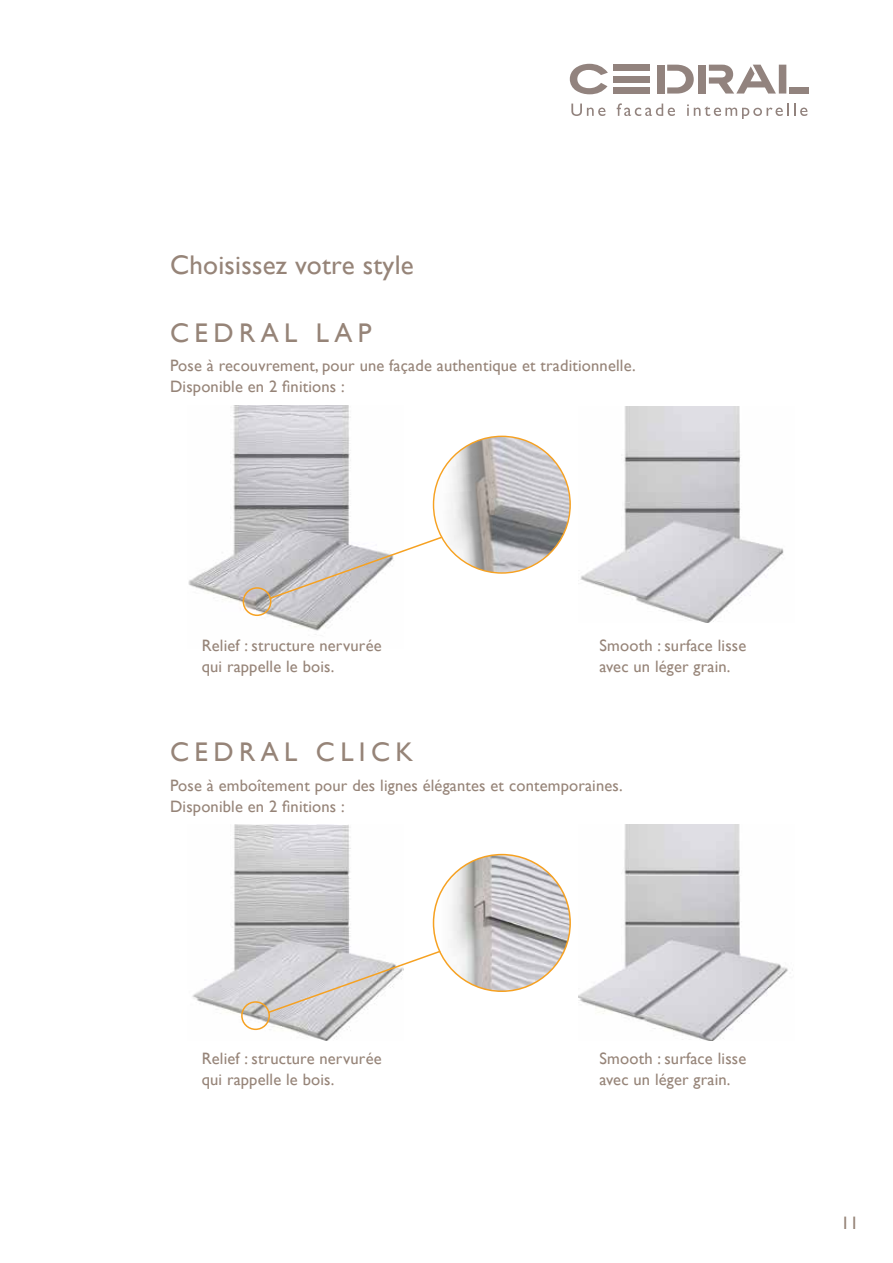
<style>
.page{position:relative;width:893px;height:1263px;background:#fff}
.page>*{position:absolute;margin:0;border:0;box-sizing:border-box;transform-origin:0 0}
.t1{font:27px "Gill Sans";letter-spacing:.01em;color:#968478}
.t2{font:27px "Gill Sans";letter-spacing:.2em;color:#968478}
.t3{font:18px "Gill Sans";color:#968478}
.t4{font:16.5px/21px "Gill Sans";letter-spacing:.01em;color:#968478}
</style>
<div class="page">
<img style="left:188px;top:405px;width:163px;height:230px">
<img style="left:580px;top:407px;width:204px;height:216px">
<img style="left:433px;top:436px;width:137px;height:137px;border-radius:68px">
<div style="left:243px;top:587px;width:28px;height:29px;border:2px solid #f6a121;border-radius:50%"></div>
<svg style="left:268px;top:535px;width:176px;height:65px"></svg>
<img style="left:192px;top:825px;width:164px;height:216px">
<img style="left:578px;top:825px;width:210px;height:216px">
<img style="left:433px;top:854px;width:137px;height:137px;border-radius:68px">
<div style="left:241px;top:1001px;width:29px;height:29px;border:2px solid #f6a121;border-radius:50%"></div>
<svg style="left:266px;top:949px;width:176px;height:65px"></svg>
<svg style="left:570px;top:64px;width:38px;height:30px"></svg>
<div style="left:699px;top:65px;width:7px;height:29px;background:#92837e"></div>
<div style="left:657px;top:65px;width:8px;height:29px;background:#92837e"></div>
<svg style="left:667px;top:65px;width:27px;height:29px"></svg>
<div style="left:613px;top:65px;width:37px;height:6px;background:#92837e"></div>
<div style="left:613px;top:87px;width:37px;height:7px;background:#92837e"></div>
<div style="left:613px;top:76px;width:37px;height:6px;background:#92837e"></div>
<div style="left:789px;top:87px;width:19px;height:7px;background:#92837e"></div>
<svg style="left:709px;top:65px;width:77px;height:29px"></svg>
<svg style="left:571px;top:104px;width:34px;height:12px"></svg>
<svg style="left:617px;top:103px;width:58px;height:13px"></svg>
<svg style="left:687px;top:104px;width:120px;height:15px"></svg>
<h1 class="t1" style="left:170px;top:249px;width:245px">Choisissez votre style</h1>
<h1 class="t2" style="left:170px;top:317px;width:203px">CEDRAL LAP</h1>
<p class="t4" style="left:170px;top:355px;width:467px">Pose à recouvrement, pour une façade authentique et traditionnelle.<br>Disponible en 2 finitions :</p>
<p class="t4" style="left:202px;top:635px;width:181px">Relief : structure nervurée qui rappelle le bois.</p>
<p class="t4" style="left:600px;top:635px;width:148px">Smooth : surface lisse avec un léger grain.</p>
<h1 class="t2" style="left:170px;top:736px;width:245px">CEDRAL CLICK</h1>
<p class="t4" style="left:170px;top:774px;width:454px">Pose à emboîtement pour des lignes élégantes et contemporaines.<br>Disponible en 2 finitions :</p>
<p class="t4" style="left:202px;top:1048px;width:181px">Relief : structure nervurée qui rappelle le bois.</p>
<p class="t4" style="left:600px;top:1048px;width:148px">Smooth : surface lisse avec un léger grain.</p>
<p class="t3" style="left:841px;top:1212px;width:20px">11</p>
</div>
